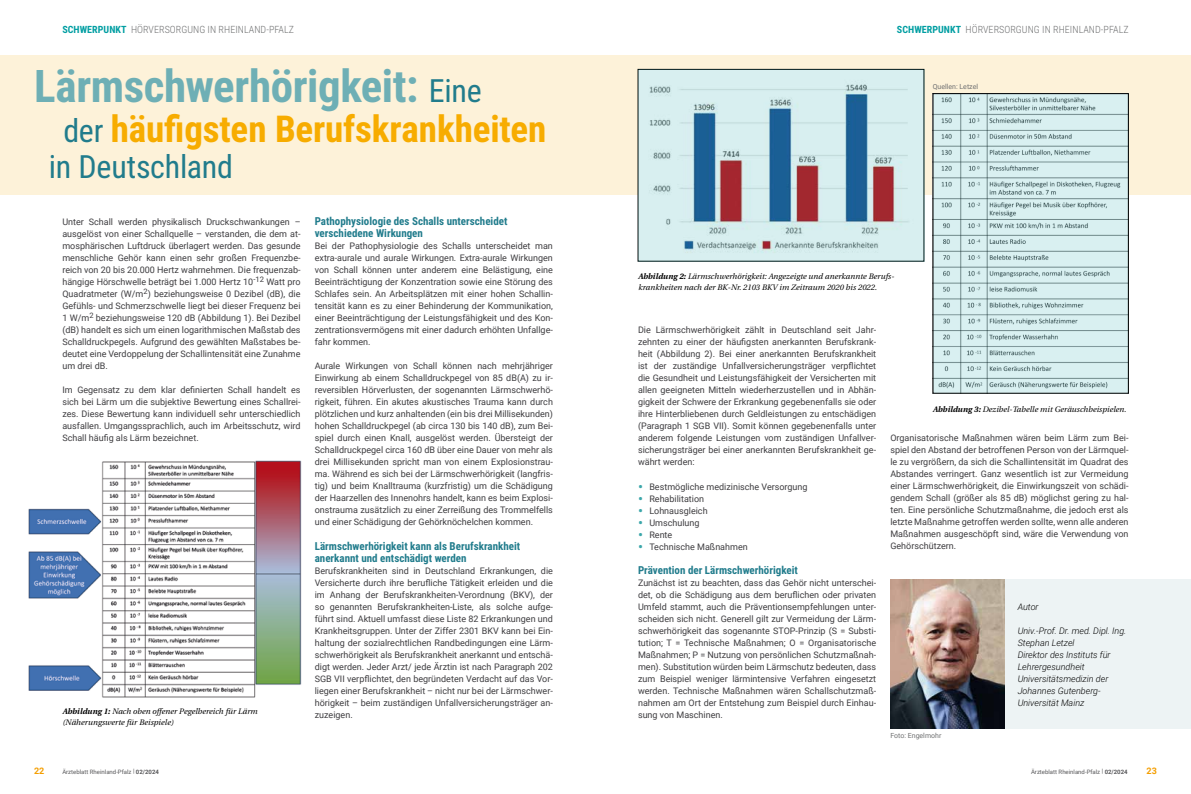
<style>
.page{position:relative;width:1191px;height:794px;background:#fff}
.page>*{position:absolute;margin:0;border:0;box-sizing:border-box;transform-origin:0 0}
.t1{font:700 45px "Roboto Condensed";letter-spacing:-.01em;color:#6eafb5}
.t2{font:700 37px "Roboto Condensed";letter-spacing:-.005em;color:#f7ac00}
.t3{font:32px "Roboto Condensed";letter-spacing:-.01em;color:#217c8c}
.t4{font:700 11px/12px "Roboto Condensed";color:#217c8c}
.t5{font:300 10px "Roboto Condensed";letter-spacing:.005em;color:#707172}
.t6{font:9px/12px "Roboto";color:#3e3d40;text-align:justify}
.t7{font:italic 300 9px/12px "Roboto";color:#000}
.t8{font:700 9px "Roboto";color:#f49e00}
.t9{font:italic 8px/11px "Linguistics Pro";letter-spacing:.005em;color:#000}
.t10{font:7px "Roboto";color:#707172}
.t11{font:6px "Roboto";color:#58585a}
.s1{font-weight:700;color:#009ea2}
.s2{font-weight:400;font-size:32px;color:#217c8c}
.s3{font-weight:700}
.s4{font-size:15px;color:#3ca7aa}
</style>
<div class="page">
<div style="left:0;top:55px;width:1191px;height:140px;background:#fdf2d9"></div>
<svg style="left:638px;top:69px;width:286px;height:192px;background:#b7ccd3"></svg>
<svg style="left:934px;top:95px;width:192px;height:296px;background:#c8e0e1"></svg>
<img style="left:28px;top:460px;width:274px;height:238px">
<div style="left:890px;top:580px;width:301px;height:149px;background:#edf3f4"></div>
<img style="left:890px;top:580px;width:114px;height:148px">
<p class="t5" style="left:62px;top:22px;width:233px"><span class="s1">SCHWERPUNKT</span> HÖRVERSORGUNG IN RHEINLAND-PFALZ</p>
<p class="t5" style="left:897px;top:22px;width:233px"><span class="s1">SCHWERPUNKT</span> HÖRVERSORGUNG IN RHEINLAND-PFALZ</p>
<h1 class="t1" style="left:34px;top:55px;width:449px">Lärmschwerhörigkeit: <span class="s2">Eine</span></h1>
<h2 class="t2" style="left:63px;top:103px;width:484px"><span class="s2">der</span> häufigsten Berufskrankheiten</h2>
<h3 class="t3" style="left:49px;top:144px;width:186px">in Deutschland</h3>
<p class="t6" style="left:62px;top:216px;width:240px">Unter Schall werden physikalisch Druckschwankungen – ausgelöst von einer Schallquelle – verstanden, die dem at&shy;mosphärischen Luftdruck überlagert werden. Das gesunde menschliche Gehör kann einen sehr großen Frequenzbe&shy;reich von 20 bis 20.000 Hertz wahrnehmen. Die frequenzab&shy;hängige Hörschwelle beträgt bei 1.000 Hertz 10<sup>-12</sup> Watt pro Quadratmeter (W/m<sup>2</sup>) beziehungsweise 0 Dezibel (dB), die Gefühls- und Schmerzschwelle liegt bei dieser Frequenz bei 1 W/m<sup>2</sup> beziehungsweise 120 dB (Abbildung 1). Bei Dezibel (dB) handelt es sich um einen logarithmischen Maßstab des Schalldruckpegels. Aufgrund des gewählten Maßstabes be&shy;deutet eine Verdoppelung der Schallintensität eine Zunahme um drei dB.</p>
<p class="t6" style="left:62px;top:384px;width:240px">Im Gegensatz zu dem klar definierten Schall handelt es sich bei Lärm um die subjektive Bewertung eines Schallrei&shy;zes. Diese Bewertung kann individuell sehr unterschiedlich ausfallen. Umgangssprachlich, auch im Arbeitsschutz, wird Schall häufig als Lärm bezeichnet.</p>
<p class="t9" style="left:62px;top:705px;width:197px"><span class="s3">Abbildung 1:</span> Nach oben offener Pegelbereich für Lärm (Näherungswerte für Beispiele)</p>
<p class="t4" style="left:315px;top:215px;width:194px">Pathophysiologie des Schalls unterscheidet verschiedene Wirkungen</p>
<p class="t6" style="left:315px;top:240px;width:240px">Bei der Pathophysiologie des Schalls unterscheidet man extra-aurale und aurale Wirkungen. Extra-aurale Wirkungen von Schall können unter anderem eine Belästigung, eine Beeinträchtigung der Konzentration sowie eine Störung des Schlafes sein. An Arbeitsplätzen mit einer hohen Schallin&shy;tensität kann es zu einer Behinderung der Kommunikation, einer Beeinträchtigung der Leistungsfähigkeit und des Kon&shy;zentrationsvermögens mit einer dadurch erhöhten Unfallge&shy;fahr kommen.</p>
<p class="t6" style="left:315px;top:360px;width:240px">Aurale Wirkungen von Schall können nach mehrjähriger Einwirkung ab einem Schalldruckpegel von 85 dB(A) zu ir&shy;reversiblen Hörverlusten, der sogenannten Lärmschwerhö&shy;rigkeit, führen. Ein akutes akustisches Trauma kann durch plötzlichen und kurz anhaltenden (ein bis drei Millisekunden) hohen Schalldruckpegel (ab circa 130 bis 140 dB), zum Bei&shy;spiel durch einen Knall, ausgelöst werden. Übersteigt der Schalldruckpegel circa 160 dB über eine Dauer von mehr als drei Millisekunden spricht man von einem Explosionstrau&shy;ma. Während es sich bei der Lärmschwerhörigkeit (langfris&shy;tig) und beim Knalltrauma (kurzfristig) um die Schädigung der Haarzellen des Innenohrs handelt, kann es beim Explosi&shy;onstrauma zusätzlich zu einer Zerreißung des Trommelfells und einer Schädigung der Gehörknöchelchen kommen.</p>
<p class="t4" style="left:315px;top:539px;width:207px">Lärmschwerhörigkeit kann als Berufskrankheit anerkannt und entschädigt werden</p>
<p class="t6" style="left:315px;top:564px;width:240px">Berufskrankheiten sind in Deutschland Erkrankungen, die Versicherte durch ihre berufliche Tätigkeit erleiden und die im Anhang der Berufskrankheiten-Verordnung (BKV), der so genannten Berufskrankheiten-Liste, als solche aufge&shy;führt sind. Aktuell umfasst diese Liste 82 Erkrankungen und Krankheitsgruppen. Unter der Ziffer 2301 BKV kann bei Ein&shy;haltung der sozialrechtlichen Randbedingungen eine Lärm&shy;schwerhörigkeit als Berufskrankheit anerkannt und entschä&shy;digt werden. Jeder Arzt/ jede Ärztin ist nach Paragraph 202<br>SGB VII verpflichtet, den begründeten Verdacht auf das Vor&shy;liegen einer Berufskrankheit – nicht nur bei der Lärmschwer&shy;hörigkeit – beim zuständigen Unfallversicherungsträger an&shy;zuzeigen.</p>
<p class="t10" style="left:932px;top:81px;width:47px">Quellen: Letzel</p>
<p class="t9" style="left:638px;top:271px;width:258px"><span class="s3">Abbildung 2:</span> Lärmschwerhörigkeit: Angezeigte und anerkannte Berufs&shy;krankheiten nach der BK-Nr. 2103 BKV im Zeitraum 2020 bis 2022.</p>
<p class="t6" style="left:638px;top:324px;width:240px">Die Lärmschwerhörigkeit zählt in Deutschland seit Jahr&shy;zehnten zu einer der häufigsten anerkannten Berufskrank&shy;heit (Abbildung 2). Bei einer anerkannten Berufskrankheit ist der zuständige Unfallversicherungsträger verpflichtet die Gesundheit und Leistungsfähigkeit der Versicherten mit allen geeigneten Mitteln wiederherzustellen und in Abhän&shy;gigkeit der Schwere der Erkrankung gegebenenfalls sie oder ihre Hinterbliebenen durch Geldleistungen zu entschädigen (Paragraph 1 SGB VII). Somit können gegebenenfalls unter anderem folgende Leistungen vom zuständigen Unfallver&shy;sicherungsträger bei einer anerkannten Berufskrankheit ge&shy;währt werden:</p>
<p class="t6" style="left:638px;top:480px;width:171px"><span class="s4">•</span> Bestmögliche medizinische Versorgung</p>
<p class="t6" style="left:638px;top:492px;width:68px"><span class="s4">•</span> Rehabilitation</p>
<p class="t6" style="left:638px;top:504px;width:71px"><span class="s4">•</span> Lohnausgleich</p>
<p class="t6" style="left:638px;top:516px;width:63px"><span class="s4">•</span> Umschulung</p>
<p class="t6" style="left:638px;top:528px;width:36px"><span class="s4">•</span> Rente</p>
<p class="t6" style="left:638px;top:540px;width:111px"><span class="s4">•</span> Technische Maßnahmen</p>
<p class="t4" style="left:638px;top:563px;width:161px">Prävention der Lärmschwerhörigkeit</p>
<p class="t6" style="left:638px;top:576px;width:240px">Zunächst ist zu beachten, dass das Gehör nicht unterschei&shy;det, ob die Schädigung aus dem beruflichen oder privaten Umfeld stammt, auch die Präventionsempfehlungen unter&shy;scheiden sich nicht. Generell gilt zur Vermeidung der Lärm&shy;schwerhörigkeit das sogenannte STOP-Prinzip (S = Substi&shy;tution; T = Technische Maßnahmen; O = Organisatorische Maßnahmen; P = Nutzung von persönlichen Schutzmaßnah&shy;men). Substitution würden beim Lärmschutz bedeuten, dass zum Beispiel weniger lärmintensive Verfahren eingesetzt werden. Technische Maßnahmen wären Schallschutzmaß&shy;nahmen am Ort der Entstehung zum Beispiel durch Einhau&shy;sung von Maschinen.</p>
<p class="t9" style="left:932px;top:403px;width:195px"><span class="s3">Abbildung 3:</span> Dezibel-Tabelle mit Geräuschbeispielen.</p>
<p class="t6" style="left:890px;top:432px;width:240px">Organisatorische Maßnahmen wären beim Lärm zum Bei&shy;spiel den Abstand der betroffenen Person von der Lärmquel&shy;le zu vergrößern, da sich die Schallintensität im Quadrat des Abstandes verringert. Ganz wesentlich ist zur Vermeidung einer Lärmschwerhörigkeit, die Einwirkungszeit von schädi&shy;gendem Schall (größer als 85 dB) möglichst gering zu hal&shy;ten. Eine persönliche Schutzmaßnahme, die jedoch erst als letzte Maßnahme getroffen werden sollte, wenn alle anderen Maßnahmen ausgeschöpft sind, wäre die Verwendung von Gehörschützern.</p>
<p class="t10" style="left:890px;top:731px;width:52px">Foto: Engelmohr</p>
<p class="t7" style="left:1017px;top:600px;width:22px">Autor</p>
<p class="t7" style="left:1017px;top:624px;width:110px">Univ.-Prof. Dr. med. Dipl. Ing.<br>Stephan Letzel<br>Direktor des Instituts für<br>Lehrergesundheit<br>Universitätsmedizin der<br>Johannes Gutenberg-<br>Universität Mainz</p>
<p class="t8" style="left:34px;top:764px;width:12px">22</p>
<p class="t11" style="left:62px;top:767px;width:98px">Ärzteblatt Rheinland-Pfalz | <span class="s3">02/2024</span></p>
<p class="t11" style="left:1031px;top:767px;width:98px">Ärzteblatt Rheinland-Pfalz | <span class="s3">02/2024</span></p>
<p class="t8" style="left:1146px;top:764px;width:12px">23</p>
</div>
